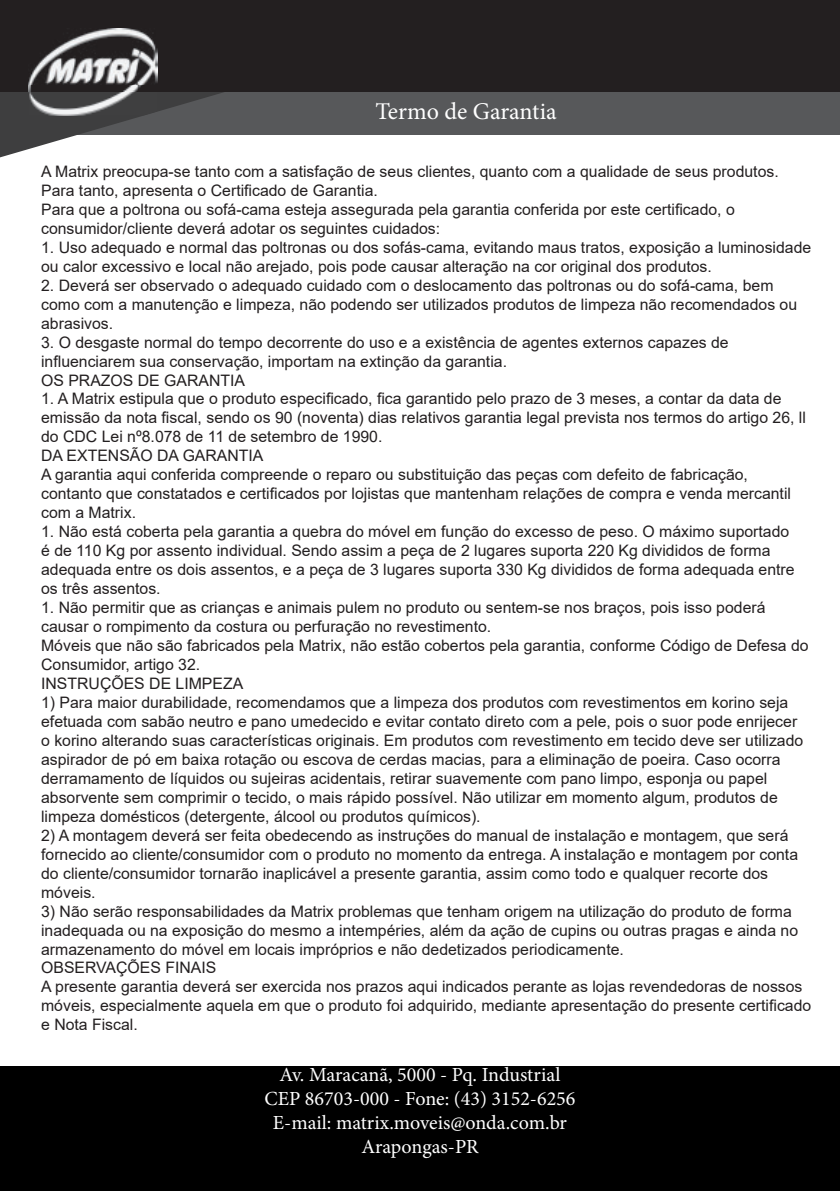
<style>
.page{position:relative;width:840px;height:1191px;background:#fff}
.page>*{position:absolute;margin:0;border:0;box-sizing:border-box;transform-origin:0 0}
.t1{font:24px "Minion Pro";color:#fff}
.t2{font:20px/24px "Minion Pro";color:#fff;text-align:center}
.t3{font:15.8px/19px "Arial";color:#231f20}
</style>
<div class="page">
<div style="left:64px;top:85px;width:775px;height:50px;background:#57585a"></div>
<svg style="left:0;top:92px;width:224px;height:65px"></svg>
<div style="left:0;top:0;width:839px;height:92px;background:#231f20"></div>
<img style="left:28px;top:28px;width:129px;height:88px">
<div style="left:0;top:1066px;width:839px;height:125px;background:#000"></div>
<h1 class="t1" style="left:375px;top:95px;width:183px">Termo de Garantia</h1>
<p class="t3" style="left:41px;top:162px;width:738px">A Matrix preocupa-se tanto com a satisfação de seus clientes, quanto com a qualidade de seus produtos.<br>Para tanto, apresenta o Certificado de Garantia.<br>Para que a poltrona ou sofá-cama esteja assegurada pela garantia conferida por este certificado, o consumidor/cliente deverá adotar os seguintes cuidados:</p>
<p class="t3" style="left:41px;top:237px;width:771px">1. Uso adequado e normal das poltronas ou dos sofás-cama, evitando maus tratos, exposição a luminosidade ou calor excessivo e local não arejado, pois pode causar alteração na cor original dos produtos.</p>
<p class="t3" style="left:41px;top:275px;width:757px">2. Deverá ser observado o adequado cuidado com o deslocamento das poltronas ou do sofá-cama, bem como com a manutenção e limpeza, não podendo ser utilizados produtos de limpeza não recomendados ou abrasivos.</p>
<p class="t3" style="left:41px;top:332px;width:688px">3. O desgaste normal do tempo decorrente do uso e a existência de agentes externos capazes de influenciarem sua conservação, importam na extinção da garantia.<br>OS PRAZOS DE GARANTIA</p>
<p class="t3" style="left:41px;top:389px;width:766px">1. A Matrix estipula que o produto especificado, fica garantido pelo prazo de 3 meses, a contar da data de emissão da nota fiscal, sendo os 90 (noventa) dias relativos garantia legal prevista nos termos do artigo 26, ll do CDC Lei nº8.078 de 11 de setembro de 1990.<br>DA EXTENSÃO DA GARANTIA<br>A garantia aqui conferida compreende o reparo ou substituição das peças com defeito de fabricação, contanto que constatados e certificados por lojistas que mantenham relações de compra e venda mercantil com a Matrix.</p>
<p class="t3" style="left:41px;top:522px;width:754px">1. Não está coberta pela garantia a quebra do móvel em função do excesso de peso. O máximo suportado é de 110 Kg por assento individual. Sendo assim a peça de 2 lugares suporta 220 Kg divididos de forma adequada entre os dois assentos, e a peça de 3 lugares suporta 330 Kg divididos de forma adequada entre os três assentos.</p>
<p class="t3" style="left:41px;top:598px;width:768px">1. Não permitir que as crianças e animais pulem no produto ou sentem-se nos braços, pois isso poderá causar o rompimento da costura ou perfuração no revestimento.<br>Móveis que não são fabricados pela Matrix, não estão cobertos pela garantia, conforme Código de Defesa do Consumidor, artigo 32.<br>INSTRUÇÕES DE LIMPEZA</p>
<p class="t3" style="left:41px;top:693px;width:763px">1) Para maior durabilidade, recomendamos que a limpeza dos produtos com revestimentos em korino seja efetuada com sabão neutro e pano umedecido e evitar contato direto com a pele, pois o suor pode enrijecer o korino alterando suas características originais. Em produtos com revestimento em tecido deve ser utilizado aspirador de pó em baixa rotação ou escova de cerdas macias, para a eliminação de poeira. Caso ocorra derramamento de líquidos ou sujeiras acidentais, retirar suavemente com pano limpo, esponja ou papel absorvente sem comprimir o tecido, o mais rápido possível. Não utilizar em momento algum, produtos de limpeza domésticos (detergente, álcool ou produtos químicos).</p>
<p class="t3" style="left:41px;top:825px;width:758px">2) A montagem deverá ser feita obedecendo as instruções do manual de instalação e montagem, que será fornecido ao cliente/consumidor com o produto no momento da entrega. A instalação e montagem por conta do cliente/consumidor tornarão inaplicável a presente garantia, assim como todo e qualquer recorte dos móveis.</p>
<p class="t3" style="left:41px;top:901px;width:771px">3) Não serão responsabilidades da Matrix problemas que tenham origem na utilização do produto de forma inadequada ou na exposição do mesmo a intempéries, além da ação de cupins ou outras pragas e ainda no armazenamento do móvel em locais impróprios e não dedetizados periodicamente.<br>OBSERVAÇÕES FINAIS<br>A presente garantia deverá ser exercida nos prazos aqui indicados perante as lojas revendedoras de nossos móveis, especialmente aquela em que o produto foi adquirido, mediante apresentação do presente certificado e Nota Fiscal.</p>
<p class="t2" style="left:264px;top:1062px;width:312px">Av. Maracanã, 5000 - Pq. Industrial<br>CEP 86703-000 - Fone: (43) 3152-6256<br>E-mail: matrix.moveis@onda.com.br<br>Arapongas-PR</p>
</div>
